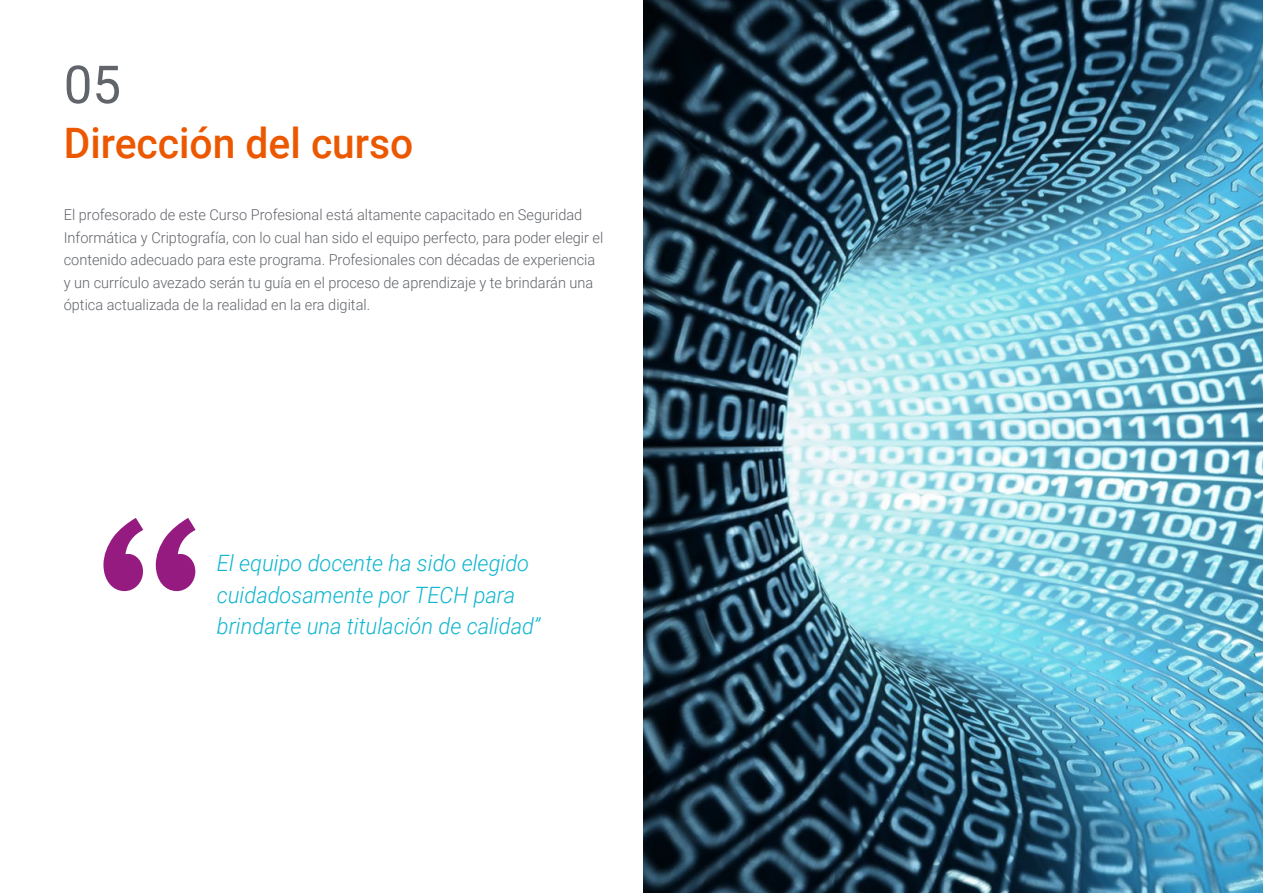
<style>
.page{position:relative;width:1263px;height:893px;background:#fff}
.page>*{position:absolute;margin:0;border:0;box-sizing:border-box;transform-origin:0 0}
.t1{font:52.5px "Roboto";color:#61646a}
.t2{font:500 42px "Roboto";color:#ec5800}
.t3{font:italic 300 22.5px/31.5px "Roboto";color:#0fb6cf}
.t4{font:300 15px/22.5px "Roboto";color:#61646a}
</style>
<div class="page">
<img style="left:643px;top:0;width:620px;height:893px">
<svg style="left:103px;top:518px;width:93px;height:73px"></svg>
<h1 class="t1" style="left:64px;top:48px;width:59px">05</h1>
<h2 class="t2" style="left:64px;top:114px;width:351px">Dirección del curso</h2>
<p class="t4" style="left:64px;top:203px;width:541px">El profesorado de este Curso Profesional está altamente capacitado en Seguridad Informática y Criptografía, con lo cual han sido el equipo perfecto, para poder elegir el contenido adecuado para este programa. Profesionales con décadas de experiencia y un currículo avezado serán tu guía en el proceso de aprendizaje y te brindarán una óptica actualizada de la realidad en la era digital.</p>
<h3 class="t3" style="left:217px;top:547px;width:325px">El equipo docente ha sido elegido cuidadosamente por TECH para brindarte una titulación de calidad”</h3>
</div>
